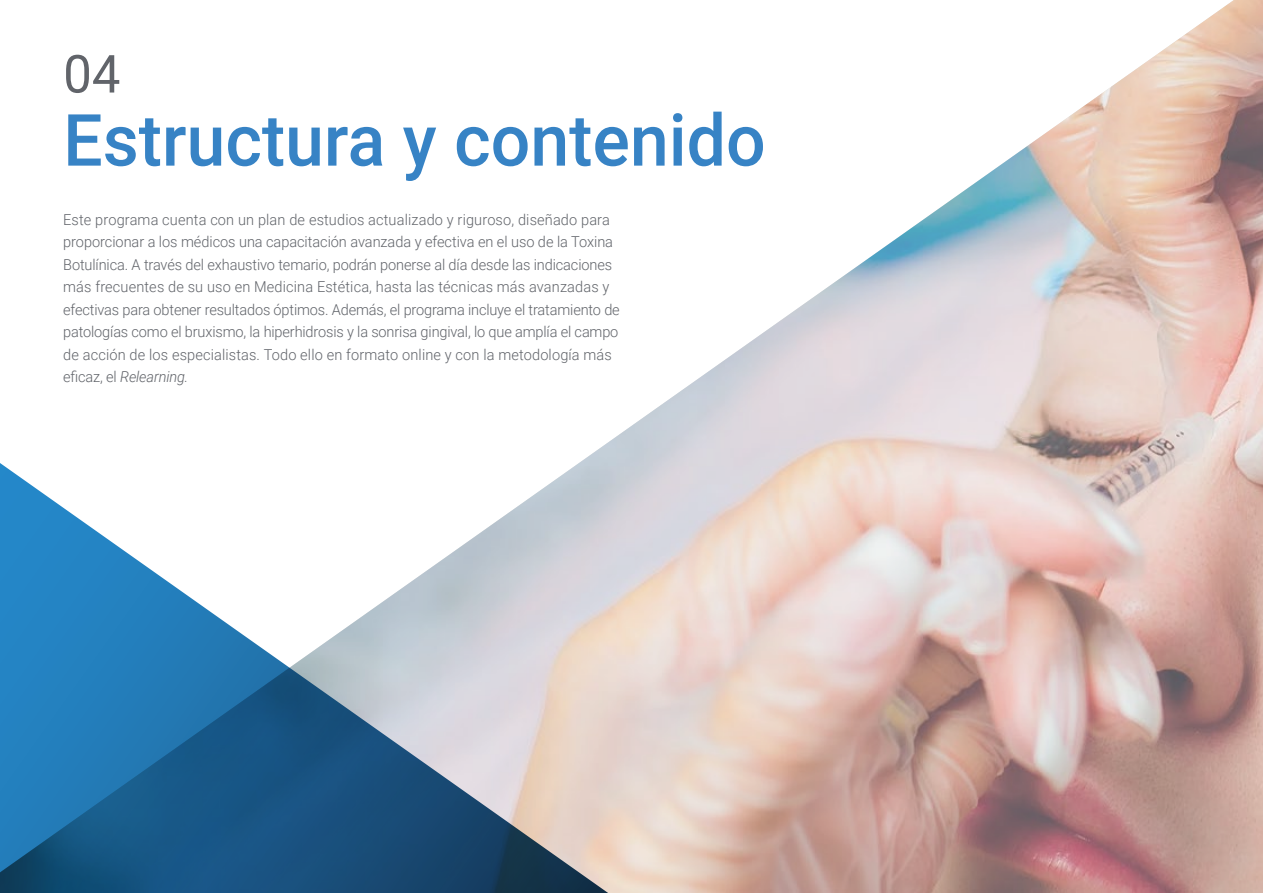
<style>
.page{position:relative;width:1263px;height:893px;background:#fff}
.page>*{position:absolute;margin:0;border:0;box-sizing:border-box;transform-origin:0 0}
.t1{font:500 72px "Roboto";color:#3783c5}
.t2{font:52.5px "Roboto";color:#61646a}
.t3{font:300 15px/22.5px "Roboto";letter-spacing:-.005em;color:#61646a}
.s1{font-style:italic}
</style>
<div class="page">
<img style="left:600px;top:0;width:663px;height:893px">
<svg style="left:0;top:448px;width:640px;height:445px"></svg>
<h2 class="t2" style="left:63px;top:37px;width:59px">04</h2>
<h1 class="t1" style="left:63px;top:90px;width:704px">Estructura y contenido</h1>
<p class="t3" style="left:63px;top:208px;width:558px">Este programa cuenta con un plan de estudios actualizado y riguroso, diseñado para proporcionar a los médicos una capacitación avanzada y efectiva en el uso de la Toxina Botulínica. A través del exhaustivo temario, podrán ponerse al día desde las indicaciones más frecuentes de su uso en Medicina Estética, hasta las técnicas más avanzadas y efectivas para obtener resultados óptimos. Además, el programa incluye el tratamiento de patologías como el bruxismo, la hiperhidrosis y la sonrisa gingival, lo que amplía el campo de acción de los especialistas. Todo ello en formato online y con la metodología más eficaz, el <span class="s1">Relearning.</span></p>
</div>
